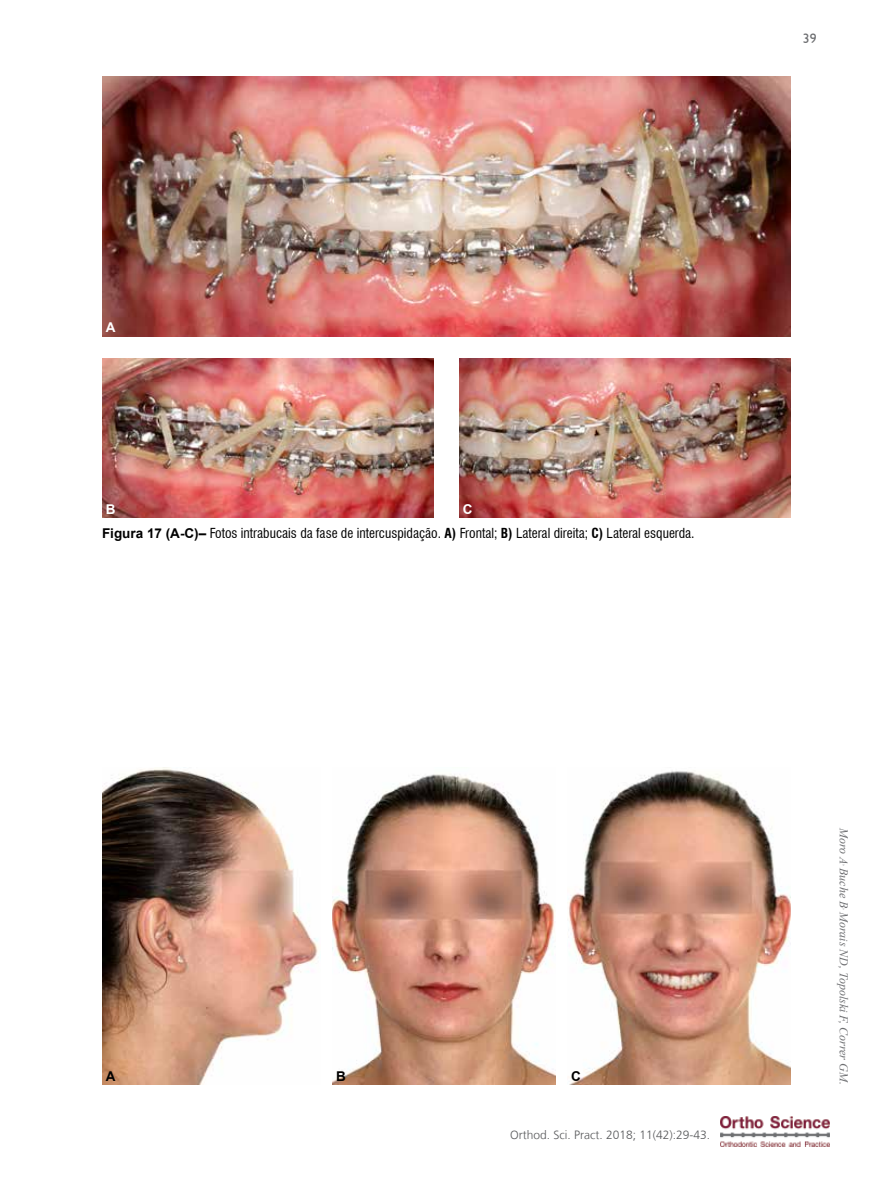
<style>
.page{position:relative;width:893px;height:1191px;background:#fff}
.page>*{position:absolute;margin:0;border:0;box-sizing:border-box;transform-origin:0 0}
.t1{font:condensed 13.5px "Swiss 721 BT";color:#000}
.t2{font:700 13.5px "Arial";color:#fff}
.t3{font:700 13.5px "Arial";color:#000}
.t4{font:13.5px "Humanist 521 BT";color:#6d6e71}
.t5{font:italic 12px "Times New Roman";color:#6d6e71}
.t6{font:300 12px "Frutiger LT";color:#58595b}
.t7{font:7.05px "Times New Roman";color:#6d6e71}
.s1{font-family:"Arial";font-weight:700;font-stretch:normal}
.s2{font-weight:700}
</style>
<div class="page">
<img style="left:721px;top:1116px;width:108px;height:30px">
<img style="left:102px;top:358px;width:332px;height:159px">
<img style="left:102px;top:77px;width:689px;height:260px">
<img style="left:459px;top:358px;width:332px;height:159px">
<img style="left:102px;top:767px;width:217px;height:317px">
<img style="left:332px;top:774px;width:224px;height:310px">
<img style="left:568px;top:771px;width:223px;height:313px">
<p class="t4" style="left:803px;top:30px;width:15px">39</p>
<p class="t2" style="left:106px;top:318px;width:11px">A</p>
<p class="t2" style="left:106px;top:500px;width:11px">B</p>
<p class="t2" style="left:463px;top:500px;width:11px">C</p>
<p class="t1" style="left:102px;top:525px;width:594px"><span class="s1">Figura 17 (A-C)–</span> Fotos intrabucais da fase de intercuspidação. <span class="s2">A)</span> Frontal; <span class="s2">B)</span> Lateral direita; <span class="s2">C)</span> Lateral esquerda.</p>
<p class="t3" style="left:106px;top:1067px;width:11px">A</p>
<p class="t3" style="left:336px;top:1067px;width:11px">B</p>
<p class="t3" style="left:571px;top:1067px;width:11px">C</p>
<p class="t6" style="left:510px;top:1127px;width:202px">Orthod. Sci. Pract. 2018; 11(42):29-43.</p>
<p class="t5" style="left:852px;top:828px;width:258px;rotate:90deg">Moro A Buche B Morais ND, Topolski F, Correr GM.</p>
<p class="t7" style="left:851px;top:864px;width:3px;rotate:90deg">,</p>
<p class="t7" style="left:851px;top:908px;width:3px;rotate:90deg">,</p>
</div>
